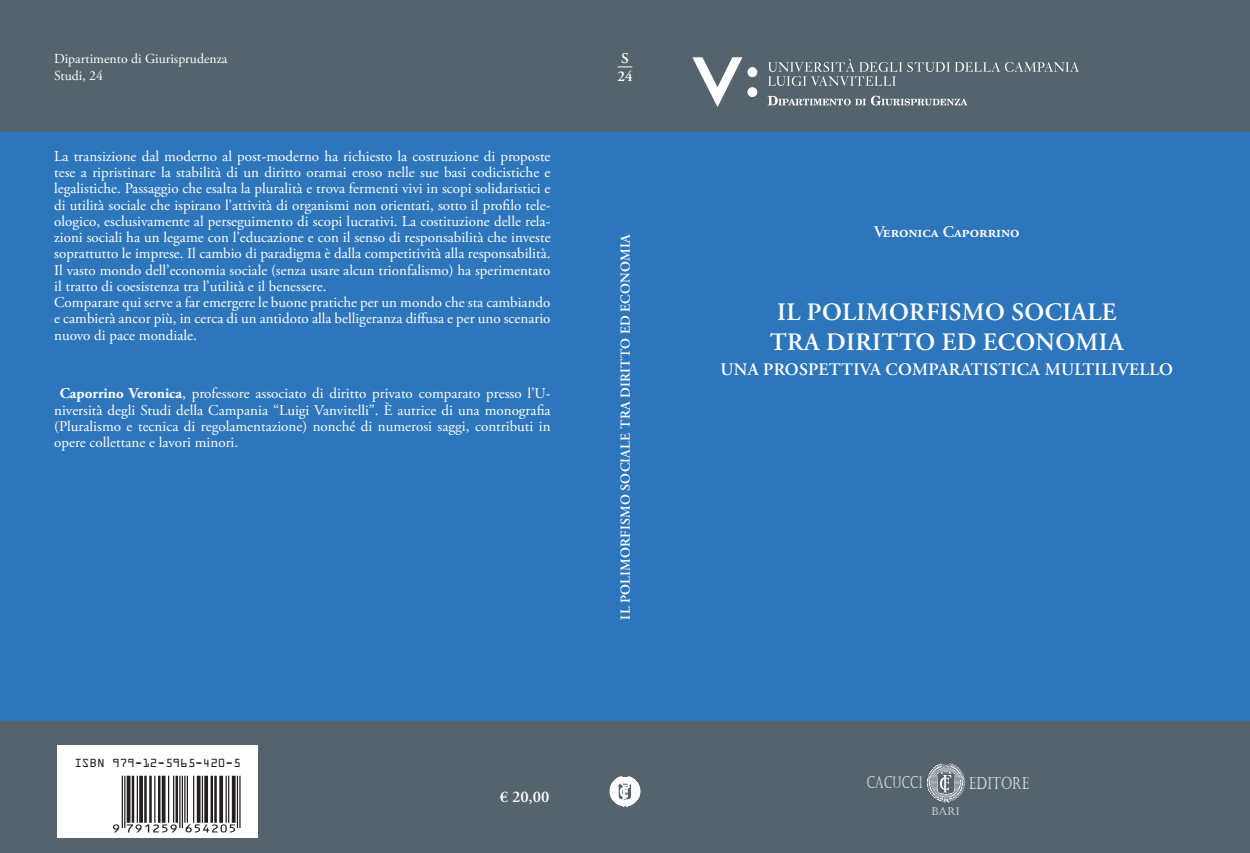
<style>
.page{position:relative;width:1250px;height:853px;background:#fff}
.page>*{position:absolute;margin:0;border:0;box-sizing:border-box;transform-origin:0 0}
.t1{font:600 25px/30px "Adobe Garamond Pro";letter-spacing:.015em;color:#fff}
.t2{font:600 17.5px "Adobe Garamond Pro";letter-spacing:.015em;color:#fff}
.t3{font:17px "Castellar";color:#fff;scale:.74 1}
.t4{font:16.38px "Castellar";color:#fff;scale:.67 1}
.t5{font:600 16.25px "Adobe Garamond Pro";color:#fff}
.t6{font:15px/16.2px "Adobe Garamond Pro";color:#fff;text-align:justify}
.t7{font:600 15px "Adobe Garamond Pro";color:#fff}
.t8{font:600 13.75px "Adobe Garamond Pro";letter-spacing:.015em;color:#fff}
.t9{font:13.75px "Adobe Garamond Pro";color:#fff}
.t10{font:12.5px "OCRA Extended";color:#231f20}
.t11{font:10.88px "Castellar";color:#fff}
.s1{font-weight:700}
</style>
<div class="page">
<div style="left:0;top:132px;width:1249px;height:588px;background:#2e76bc"></div>
<div style="left:0;top:0;width:1249px;height:132px;background:#55636c"></div>
<div style="left:0;top:720px;width:1249px;height:132px;background:#55636c"></div>
<svg style="left:926px;top:763px;width:39px;height:39px"></svg>
<svg style="left:609px;top:776px;width:31px;height:31px"></svg>
<svg style="left:768px;top:59px;width:310px;height:27px"></svg>
<svg style="left:767px;top:96px;width:200px;height:9px"></svg>
<svg style="left:692px;top:57px;width:50px;height:50px"></svg>
<div style="left:747px;top:67px;width:10px;height:10px;background:#fff;border-radius:50%"></div>
<div style="left:747px;top:87px;width:10px;height:10px;background:#fff;border-radius:50%"></div>
<div style="left:57px;top:745px;width:201px;height:92px;background:#fff"></div>
<svg style="left:617px;top:67px;width:15px;height:1px"></svg>
<svg style="left:113px;top:775px;width:127px;height:57px"></svg>
<p class="t9" style="left:54px;top:51px;width:175px">Dipartimento di Giurisprudenza</p>
<p class="t9" style="left:54px;top:67px;width:50px">Studi, 24</p>
<p class="t6" style="left:54px;top:148px;width:498px">La transizione dal moderno al post-moderno ha richiesto la costruzione di proposte tese a ripristinare la stabilità di un diritto oramai eroso nelle sue basi codicistiche e legalistiche. Passaggio che esalta la pluralità e trova fermenti vivi in scopi solidaristici e di utilità sociale che ispirano l’attività di organismi non orientati, sotto il profilo tele&shy;ologico, esclusivamente al perseguimento di scopi lucrativi. La costituzione delle rela&shy;zioni sociali ha un legame con l’educazione e con il senso di responsabilità che investe soprattutto le imprese. Il cambio di paradigma è dalla competitività alla responsabilità.<br>Il vasto mondo dell’economia sociale (senza usare alcun trionfalismo) ha sperimentato il tratto di coesistenza tra l’utilità e il benessere.</p>
<p class="t6" style="left:54px;top:295px;width:498px">Comparare qui serve a far emergere le buone pratiche per un mondo che sta cambiando e cambierà ancor più, in cerca di un antidoto alla belligeranza diffusa e per uno scenario nuovo di pace mondiale.</p>
<p class="t6" style="left:54px;top:386px;width:498px;text-indent:6px"><span class="s1">Caporrino Veronica</span>, professore associato di diritto privato comparato presso l’U&shy;niversità degli Studi della Campania “Luigi Vanvitelli”. È autrice di una monografia (Pluralismo e tecnica di regolamentazione) nonché di numerosi saggi, contributi in opere collettane e lavori minori.</p>
<p class="t10" style="left:74px;top:755px;width:168px">ISBN 979-12-5965-420-5</p>
<p class="t5" style="left:500px;top:787px;width:51px">€ 20,00</p>
<p class="t7" style="left:621px;top:50px;width:9px">S</p>
<p class="t7" style="left:617px;top:68px;width:17px">24</p>
<p class="t8" style="left:617px;top:619px;width:387px;rotate:-90deg">IL POLIMORFISMO SOCIALE TRA DIRITTO ED ECONOMIA</p>
<p class="t5" style="left:874px;top:223px;width:147px">Veronica Caporrino</p>
<p class="t1" style="left:769px;top:298px;width:355px">IL POLIMORFISMO SOCIALE<br>TRA DIRITTO ED ECONOMIA</p>
<p class="t2" style="left:720px;top:359px;width:454px">UNA PROSPETTIVA COMPARATISTICA MULTILIVELLO</p>
<p class="t4" style="left:866px;top:773px;width:85px">CACUCCI</p>
<p class="t3" style="left:968px;top:773px;width:83px">EDITORE</p>
<p class="t11" style="left:931px;top:804px;width:30px">BARI</p>
</div>
